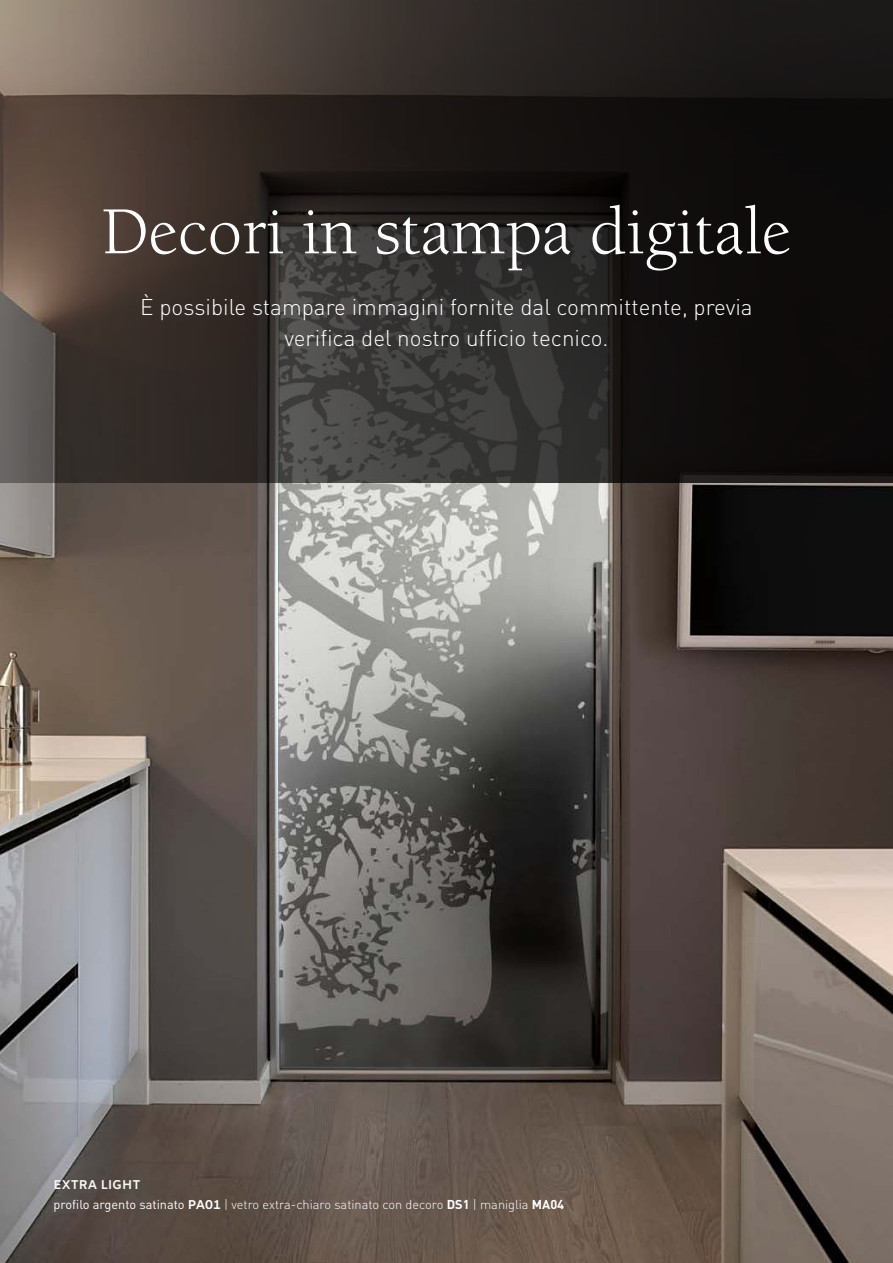
<style>
.page{position:relative;width:893px;height:1263px;background:#fff}
.page>*{position:absolute;margin:0;border:0;box-sizing:border-box;transform-origin:0 0}
.t1{font:69px "Berkeley";color:#fff}
.t2{font:300 22.5px/31.5px "DIN Pro";color:#fff;text-align:center}
.t3{font:300 12.75px "DIN Pro";color:#fff}
.t4{font:700 12.75px "Amiko";color:#f8f8f2}
.s1{font-weight:400}
.s2{font-family:"Amiko";font-weight:700}
.s3{font-weight:700}
</style>
<div class="page">
<img style="left:0;top:483px;width:893px;height:780px">
<svg style="left:0;top:0;width:893px;height:483px;background:#302a27"></svg>
<h1 class="t1" style="left:102px;top:195px;width:691px">Decori in stampa digitale</h1>
<p class="t2" style="left:140px;top:290px;width:614px">È possibile stampare immagini fornite dal committente, previa verifica del nostro ufficio tecnico.</p>
<p class="t4" style="left:54px;top:1177px;width:88px">EXTRA LIGHT</p>
<p class="t3" style="left:54px;top:1195px;width:512px"><span class="s1">profilo argento satinato</span> <span class="s2">PA01</span> | vetro extra-chiaro satinato con decoro <span class="s3">DS1</span> | maniglia <span class="s3">MA04</span></p>
</div>
